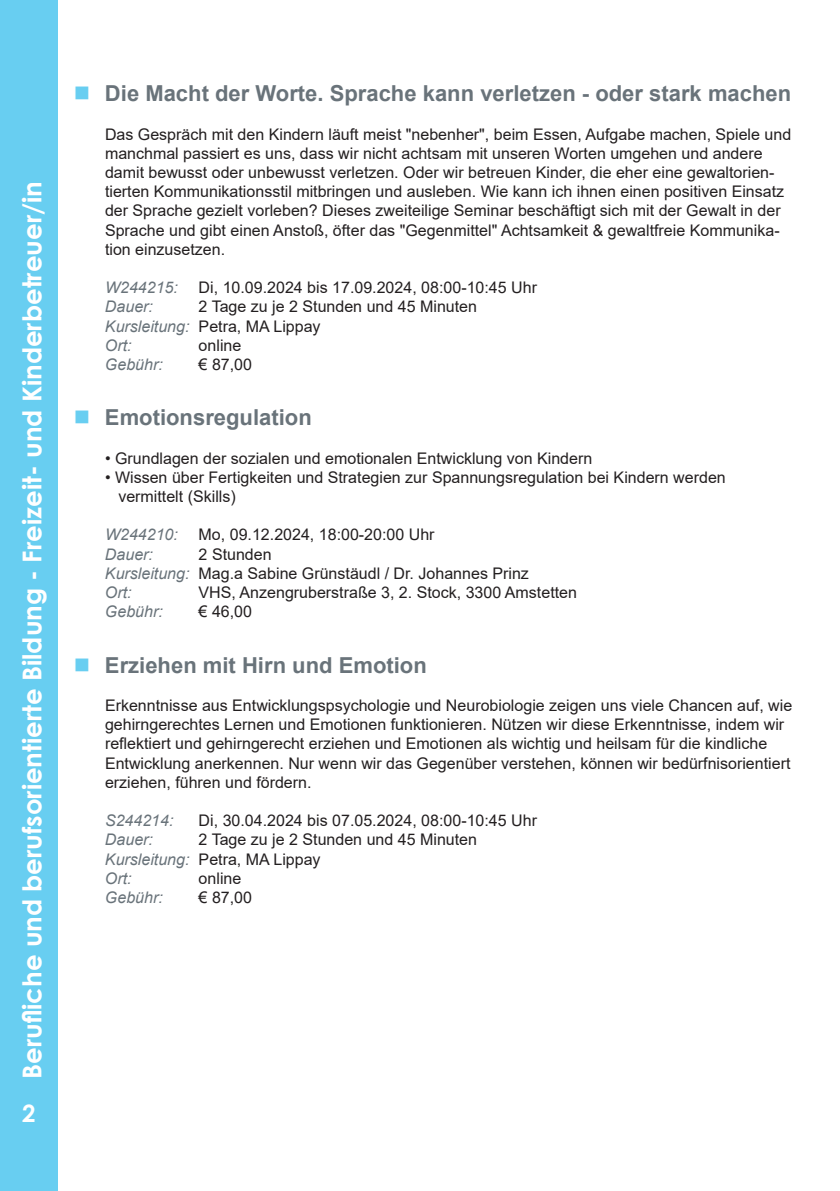
<style>
.page{position:relative;width:840px;height:1191px;background:#fff}
.page>*{position:absolute;margin:0;border:0;box-sizing:border-box;transform-origin:0 0}
.t1{font:700 26px "Century Gothic";color:#fff}
.t2{font:700 24px "Century Gothic";color:#fff}
.t3{font:700 22px "Arial";color:#69737a}
.Kursinfo{font:16px/19.2px "Arial";color:#231f20}
.Terminblock{font:16px "Arial";color:#231f20}
.Dozenten{font:16px "Arial";color:#231f20}
.Kursort{font:16px "Arial";color:#231f20}
.Terminblock-2{font:italic 16px "Arial";color:#69737a}
.Kursgebuehr{font:italic 16px "Arial";color:#69737a}
.Kursgebuehr-2{font:16px "Arial";color:#231f20}
.Kursort-2{font:italic 16px "Arial";color:#69737a}
.s1{font-style:italic;color:#69737a}
</style>
<div class="page">
<div style="left:0;top:0;width:57px;height:1191px;background:#68cef1"></div>
<h1 class="t1" style="left:12px;top:1079px;width:899px;rotate:-90deg">Berufliche und berufsorientierte Bildung - Freizeit- und Kinderbetreuer/in</h1>
<h2 class="t2" style="left:22px;top:1094px;width:15px">2</h2>
<p class="t3" style="left:105px;top:78px;width:687px">Die Macht der Worte. Sprache kann verletzen - oder stark machen</p>
<p class="Kursinfo" style="left:105px;top:124px;width:687px">Das Gespräch mit den Kindern läuft meist "nebenher", beim Essen, Aufgabe machen, Spiele und manchmal passiert es uns, dass wir nicht achtsam mit unseren Worten umgehen und andere damit bewusst oder unbewusst verletzen. Oder wir betreuen Kinder, die eher eine gewaltorien&shy;tierten Kommunikationsstil mitbringen und ausleben. Wie kann ich ihnen einen positiven Einsatz der Sprache gezielt vorleben? Dieses zweiteilige Seminar beschäftigt sich mit der Gewalt in der Sprache und gibt einen Anstoß, öfter das "Gegenmittel" Achtsamkeit &amp; gewaltfreie Kommunika&shy;tion einzusetzen.</p>
<p class="Terminblock-2" style="left:105px;top:277px;width:74px">W244215:</p>
<p class="Terminblock" style="left:198px;top:276px;width:340px">Di, 10.09.2024 bis 17.09.2024, 08:00-10:45 Uhr</p>
<p class="Terminblock-2" style="left:105px;top:296px;width:50px">Dauer:</p>
<p class="Terminblock" style="left:198px;top:296px;width:280px">2 Tage zu je 2 Stunden und 45 Minuten</p>
<p class="Dozenten" style="left:105px;top:315px;width:217px"><span class="s1">Kursleitung:</span> Petra, MA Lippay</p>
<p class="Kursort-2" style="left:105px;top:335px;width:28px">Ort:</p>
<p class="Kursort" style="left:198px;top:334px;width:44px">online</p>
<p class="Kursgebuehr" style="left:105px;top:354px;width:59px">Gebühr:</p>
<p class="Kursgebuehr-2" style="left:198px;top:353px;width:55px">€ 87,00</p>
<p class="t3" style="left:105px;top:402px;width:208px">Emotionsregulation</p>
<p class="Kursinfo" style="left:105px;top:448px;width:488px">• Grundlagen der sozialen und emotionalen Entwicklung von Kindern</p>
<p class="Kursinfo" style="left:105px;top:467px;width:622px">• Wissen über Fertigkeiten und Strategien zur Spannungsregulation bei Kindern werden</p>
<p class="Kursinfo" style="left:118px;top:487px;width:119px">vermittelt (Skills)</p>
<p class="Terminblock-2" style="left:105px;top:524px;width:74px">W244210:</p>
<p class="Terminblock" style="left:198px;top:524px;width:237px">Mo, 09.12.2024, 18:00-20:00 Uhr</p>
<p class="Terminblock-2" style="left:105px;top:543px;width:50px">Dauer:</p>
<p class="Terminblock" style="left:198px;top:543px;width:74px">2 Stunden</p>
<p class="Dozenten" style="left:105px;top:562px;width:425px"><span class="s1">Kursleitung:</span> Mag.a Sabine Grünstäudl / Dr. Johannes Prinz</p>
<p class="Kursort-2" style="left:105px;top:582px;width:28px">Ort:</p>
<p class="Kursort" style="left:198px;top:581px;width:379px">VHS, Anzengruberstraße 3, 2. Stock, 3300 Amstetten</p>
<p class="Kursgebuehr" style="left:105px;top:601px;width:59px">Gebühr:</p>
<p class="Kursgebuehr-2" style="left:198px;top:600px;width:55px">€ 46,00</p>
<p class="t3" style="left:105px;top:649px;width:323px">Erziehen mit Hirn und Emotion</p>
<p class="Kursinfo" style="left:105px;top:695px;width:688px">Erkenntnisse aus Entwicklungspsychologie und Neurobiologie zeigen uns viele Chancen auf, wie gehirngerechtes Lernen und Emotionen funktionieren. Nützen wir diese Erkenntnisse, indem wir reflektiert und gehirngerecht erziehen und Emotionen als wichtig und heilsam für die kindliche Entwicklung anerkennen. Nur wenn wir das Gegenüber verstehen, können wir bedürfnisorientiert erziehen, führen und fördern.</p>
<p class="Terminblock-2" style="left:105px;top:810px;width:70px">S244214:</p>
<p class="Terminblock" style="left:198px;top:809px;width:340px">Di, 30.04.2024 bis 07.05.2024, 08:00-10:45 Uhr</p>
<p class="Terminblock-2" style="left:105px;top:829px;width:50px">Dauer:</p>
<p class="Terminblock" style="left:198px;top:828px;width:280px">2 Tage zu je 2 Stunden und 45 Minuten</p>
<p class="Dozenten" style="left:105px;top:848px;width:217px"><span class="s1">Kursleitung:</span> Petra, MA Lippay</p>
<p class="Kursort-2" style="left:105px;top:867px;width:28px">Ort:</p>
<p class="Kursort" style="left:198px;top:867px;width:44px">online</p>
<p class="Kursgebuehr" style="left:105px;top:887px;width:59px">Gebühr:</p>
<p class="Kursgebuehr-2" style="left:198px;top:886px;width:55px">€ 87,00</p>
</div>
